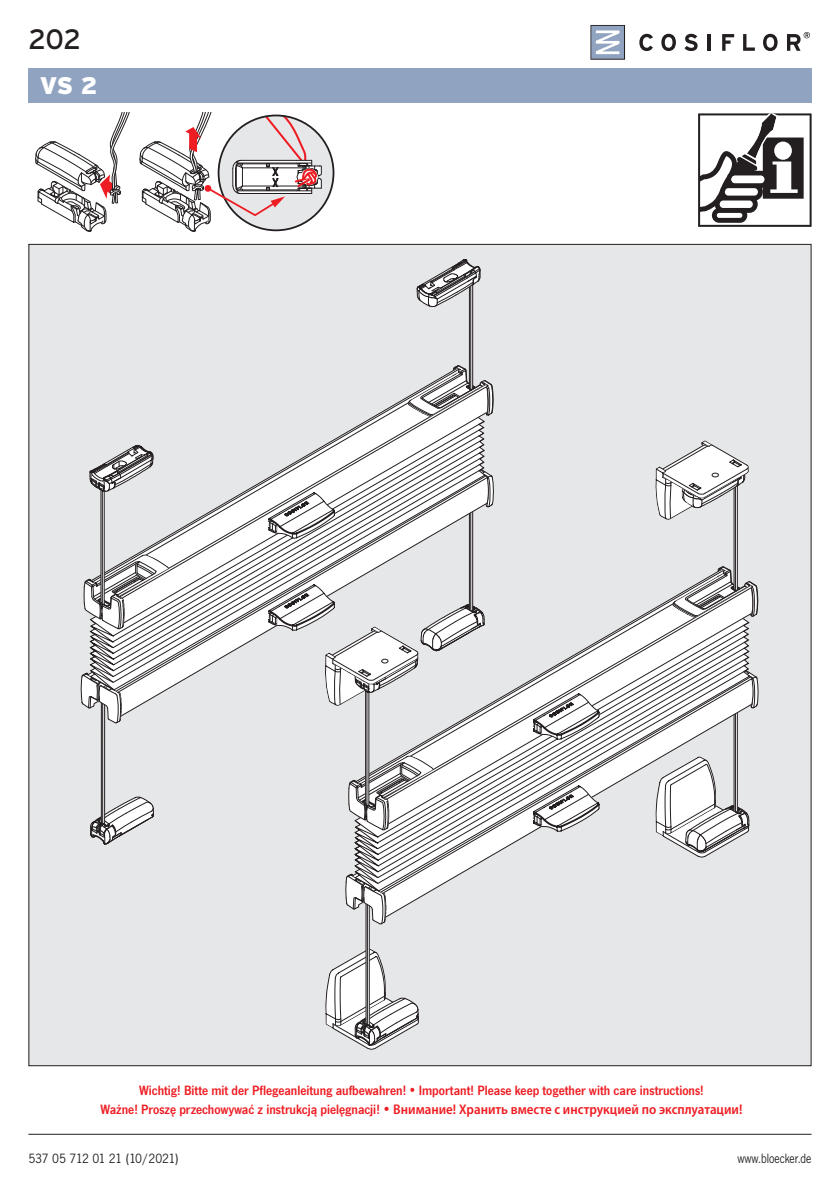
<style>
.page{position:relative;width:840px;height:1191px;background:#fff}
.page>*{position:absolute;margin:0;border:0;box-sizing:border-box;transform-origin:0 0}
.t1{font:28px "Interstate";color:#231f20}
.t2{font:900 24px "Interstate";color:#fff}
.t3{font:600 semi-condensed 14px "Myriad Pro";color:#ee1d23}
.t4{font:14px "News Got Dem";color:#ee1d23;scale:.93 1}
.t5{font:14px "News Got TOT";letter-spacing:-.04em;color:#231f20}
.t6{font:14px "News Got";color:#231f20;scale:.88 1}
.s1{font-family:"News Got Dem";font-weight:400;font-stretch:normal}
</style>
<div class="page">
<svg style="left:698px;top:113px;width:113px;height:114px"></svg>
<div style="left:29px;top:244px;width:781px;height:821px;background:#e6e7e9"></div>
<hr style="left:28px;top:1133px;width:783px;height:1px;background:#231f20">
<svg style="left:35px;top:113px;width:95px;height:119px"></svg>
<div style="left:218px;top:115px;width:115px;height:115px;background:#e6e7e9;border-radius:50%"></div>
<svg style="left:139px;top:113px;width:183px;height:119px"></svg>
<svg style="left:639px;top:34px;width:13px;height:17px"></svg>
<svg style="left:661px;top:34px;width:14px;height:17px"></svg>
<svg style="left:684px;top:34px;width:13px;height:17px"></svg>
<hr style="left:707px;top:34px;width:3px;height:17px;background:#231f20">
<svg style="left:722px;top:34px;width:11px;height:17px"></svg>
<svg style="left:743px;top:34px;width:11px;height:17px"></svg>
<svg style="left:763px;top:34px;width:14px;height:17px"></svg>
<svg style="left:787px;top:32px;width:22px;height:19px"></svg>
<svg style="left:590px;top:25px;width:34px;height:35px"></svg>
<svg style="left:80px;top:586px;width:188px;height:104px"></svg>
<svg style="left:81px;top:664px;width:73px;height:180px"></svg>
<svg style="left:169px;top:599px;width:99px;height:26px;background:#d4d3d3"></svg>
<svg style="left:137px;top:397px;width:322px;height:185px"></svg>
<svg style="left:407px;top:259px;width:86px;height:172px"></svg>
<svg style="left:84px;top:445px;width:85px;height:184px"></svg>
<svg style="left:749px;top:674px;width:9px;height:156px"></svg>
<svg style="left:354px;top:826px;width:394px;height:65px"></svg>
<svg style="left:325px;top:865px;width:94px;height:185px"></svg>
<svg style="left:532px;top:826px;width:67px;height:6px"></svg>
<svg style="left:493px;top:800px;width:259px;height:26px"></svg>
<svg style="left:493px;top:632px;width:259px;height:168px"></svg>
<svg style="left:493px;top:632px;width:250px;height:155px"></svg>
<svg style="left:493px;top:607px;width:230px;height:176px"></svg>
<svg style="left:655px;top:440px;width:102px;height:192px"></svg>
<svg style="left:532px;top:693px;width:67px;height:46px;background:#c6c5c6"></svg>
<svg style="left:268px;top:457px;width:225px;height:373px"></svg>
<div style="left:28px;top:68px;width:783px;height:34px;background:#90a3c0"></div>
<h1 class="t1" style="left:28px;top:23px;width:54px">202</h1>
<h2 class="t2" style="left:40px;top:72px;width:59px">VS 2</h2>
<p class="t4" style="left:139px;top:1081px;width:608px">Wichtig! Bitte mit der Pflegeanleitung aufbewahren! • Important! Please keep together with care instructions!</p>
<p class="t3" style="left:100px;top:1100px;width:643px"><span class="s1">Ważne! Proszę przechowywać z instrukcją pielęgnacji!</span> • Внимание! Хранить вместе с инструкцией по эксплуатации!</p>
<p class="t5" style="left:28px;top:1150px;width:152px">537 05 712 01 21 (10/2021)</p>
<p class="t6" style="left:737px;top:1150px;width:86px">www.bloecker.de</p>
</div>
